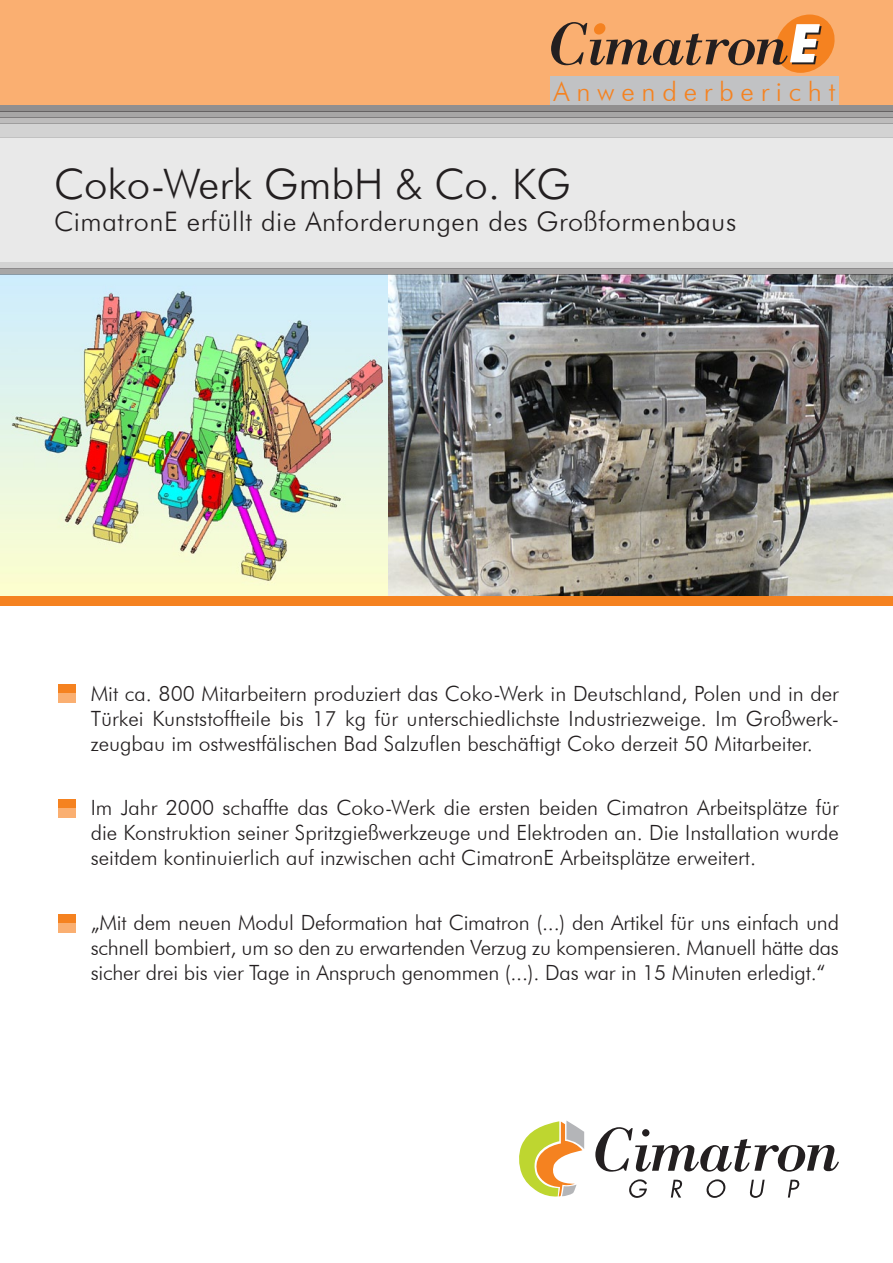
<style>
.page{position:relative;width:893px;height:1263px;background:#fff}
.page>*{position:absolute;margin:0;border:0;box-sizing:border-box;transform-origin:0 0}
.t1{font:300 42px "Futura BT";color:#231f20}
.t2{font:300 27px "Futura BT";letter-spacing:.02em;color:#231f20}
.t3{font:300 27px "Futura BT";letter-spacing:.25em;color:#f58220}
.t4{font:300 21px/25.2px "Futura BT";color:#231f20;text-align:justify}
</style>
<div class="page">
<img style="left:0;top:275px;width:388px;height:321px">
<img style="left:388px;top:275px;width:505px;height:321px">
<div style="left:0;top:105px;width:893px;height:6px;background:#918f8f"></div>
<div style="left:0;top:111px;width:893px;height:7px;background:#a7a6a6"></div>
<div style="left:0;top:118px;width:893px;height:6px;background:#bdbcbc"></div>
<div style="left:0;top:124px;width:893px;height:14px;background:#d3d3d3"></div>
<div style="left:0;top:138px;width:893px;height:124px;background:#e9e9e9"></div>
<div style="left:0;top:262px;width:893px;height:6px;background:#d3d3d3"></div>
<div style="left:0;top:268px;width:893px;height:7px;background:#a7a6a6"></div>
<svg style="left:595px;top:1127px;width:244px;height:45px"></svg>
<svg style="left:519px;top:1120px;width:65px;height:77px"></svg>
<svg style="left:629px;top:1179px;width:18px;height:19px"></svg>
<svg style="left:671px;top:1180px;width:12px;height:17px"></svg>
<svg style="left:706px;top:1179px;width:20px;height:19px"></svg>
<svg style="left:750px;top:1180px;width:15px;height:18px"></svg>
<svg style="left:788px;top:1180px;width:11px;height:17px"></svg>
<div style="left:59px;top:685px;width:17px;height:9px;background:#f58220"></div>
<div style="left:59px;top:694px;width:17px;height:9px;background:#faaf71"></div>
<div style="left:59px;top:915px;width:17px;height:9px;background:#f58220"></div>
<div style="left:59px;top:924px;width:17px;height:9px;background:#faaf71"></div>
<div style="left:59px;top:800px;width:17px;height:9px;background:#f58220"></div>
<div style="left:59px;top:809px;width:17px;height:9px;background:#faaf71"></div>
<div style="left:0;top:0;width:893px;height:105px;background:#faaf71"></div>
<svg style="left:551px;top:15px;width:284px;height:58px"></svg>
<div style="left:550px;top:77px;width:289px;height:28px;background:#c1c2c4"></div>
<div style="left:0;top:596px;width:893px;height:9px;background:#f58220"></div>
<p class="t3" style="left:553px;top:75px;width:284px">Anwenderbericht</p>
<h1 class="t1" style="left:54px;top:158px;width:518px">Coko-Werk GmbH &amp; Co. KG</h1>
<p class="t2" style="left:54px;top:205px;width:684px">CimatronE erfüllt die Anforderungen des Großformenbaus</p>
<p class="t4" style="left:91px;top:680px;width:750px">Mit ca. 800 Mitarbeitern produziert das Coko-Werk in Deutschland, Polen und in der Türkei Kunststoffteile bis 17 kg für unterschiedlichste Industriezweige. Im Großwerk&shy;zeugbau im ostwestfälischen Bad Salzuflen beschäftigt Coko derzeit 50 Mitarbeiter.</p>
<p class="t4" style="left:91px;top:794px;width:750px">Im Jahr 2000 schaffte das Coko-Werk die ersten beiden Cimatron Arbeitsplätze für die Konstruktion seiner Spritzgießwerkzeuge und Elektroden an. Die Installation wurde seitdem kontinuierlich auf inzwischen acht CimatronE Arbeitsplätze erweitert.</p>
<p class="t4" style="left:91px;top:909px;width:750px">„Mit dem neuen Modul Deformation hat Cimatron (...) den Artikel für uns einfach und schnell bombiert, um so den zu erwartenden Verzug zu kompensieren. Manuell hätte das sicher drei bis vier Tage in Anspruch genommen (...). Das war in 15 Minuten erledigt.“</p>
</div>
